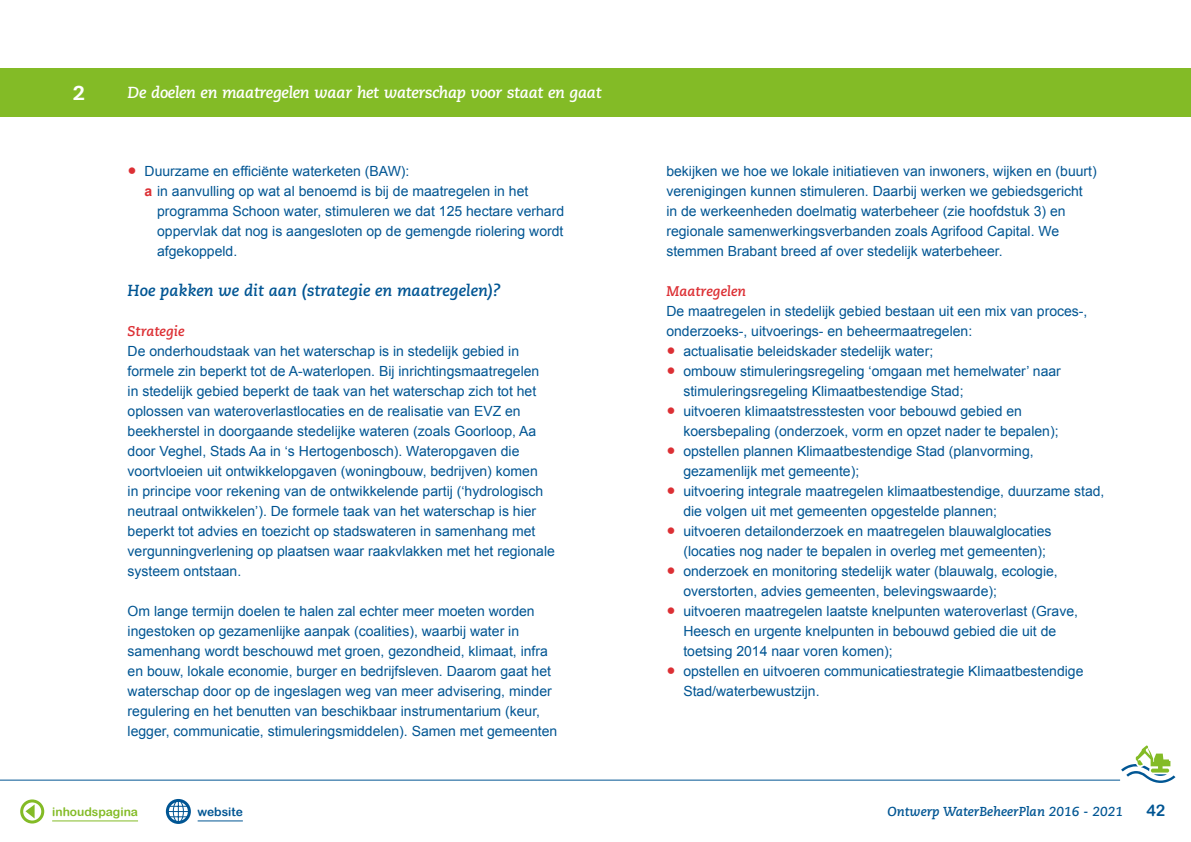
<style>
.page{position:relative;width:1191px;height:842px;background:#fff}
.page>*{position:absolute;margin:0;border:0;box-sizing:border-box;transform-origin:0 0}
.t1{font:800 20px "Caecilia LT Std";color:#fff}
.t2{font:italic 700 16px "Caecilia LT Std";letter-spacing:-.02em;color:#fff}
.t3{font:italic 700 16px "Caecilia LT Std";color:#005593}
.t4{font:16px "Arial Rounded MT Bold";color:#005593}
.t5{font:14px/20px "Arial";color:#005593}
.t6{font:italic 700 14px "Caecilia LT Std";color:#dc2f34}
.t7{font:italic 700 13px "Caecilia LT Std";color:#005593}
.t8{font:12px "Arial Rounded MT Bold";color:#83bb26}
.t9{font:12px "Arial Rounded MT Bold";color:#005593}
.s1{font-size:26px;color:#dc2f34}
.s2{font-weight:700;color:#dc2f34}
</style>
<div class="page">
<div style="left:0;top:68px;width:1191px;height:48px;background:#83bb26"></div>
<hr style="left:52px;top:821px;width:86px;height:1px;background:#83bb26">
<hr style="left:198px;top:821px;width:45px;height:1px;background:#005593">
<div style="left:20px;top:799px;width:24px;height:24px;border:3px solid #83bb26;border-radius:50%"></div>
<svg style="left:25px;top:804px;width:10px;height:14px"></svg>
<div style="left:166px;top:799px;width:25px;height:25px;border:3px solid #005593;border-radius:50%"></div>
<div style="left:173px;top:800px;width:11px;height:23px;border:1px solid #005593;border-radius:50%"></div>
<svg style="left:167px;top:800px;width:23px;height:22px"></svg>
<hr style="left:0;top:780px;width:1120px;height:1px;background:#005593">
<svg style="left:1121px;top:745px;width:54px;height:38px"></svg>
<h1 class="t1" style="left:73px;top:80px;width:13px">2</h1>
<p class="t2" style="left:128px;top:83px;width:476px">De doelen en maatregelen waar het waterschap voor staat en gaat</p>
<p class="t5" style="left:128px;top:161px;width:283px"><span class="s1">•</span> Duurzame en efficiënte waterketen (BAW):</p>
<p class="t5" style="left:145px;top:181px;width:385px"><span class="s2">a</span> in aanvulling op wat al benoemd is bij de maatregelen in het</p>
<p class="t5" style="left:157px;top:201px;width:408px">programma Schoon water, stimuleren we dat 125 hectare verhard</p>
<p class="t5" style="left:157px;top:221px;width:408px">oppervlak dat nog is aangesloten op de gemengde riolering wordt</p>
<p class="t5" style="left:157px;top:241px;width:82px">afgekoppeld.</p>
<p class="t3" style="left:128px;top:281px;width:375px">Hoe pakken we dit aan (strategie en maatregelen)?</p>
<p class="t6" style="left:128px;top:323px;width:58px">Strategie</p>
<p class="t5" style="left:128px;top:341px;width:429px">De onderhoudstaak van het waterschap is in stedelijk gebied in formele zin beperkt tot de A-waterlopen. Bij inrichtingsmaatregelen<br>in stedelijk gebied beperkt de taak van het waterschap zich tot het oplossen van wateroverlastlocaties en de realisatie van EVZ en beekherstel in doorgaande stedelijke wateren (zoals Goorloop, Aa door Veghel, Stads Aa in ‘s Hertogenbosch). Wateropgaven die voortvloeien uit ontwikkelopgaven (woningbouw, bedrijven) komen<br>in principe voor rekening van de ontwikkelende partij (‘hydrologisch neutraal ontwikkelen’). De formele taak van het waterschap is hier beperkt tot advies en toezicht op stadswateren in samenhang met vergunningverlening op plaatsen waar raakvlakken met het regionale systeem ontstaan.</p>
<p class="t5" style="left:128px;top:601px;width:431px">Om lange termijn doelen te halen zal echter meer moeten worden ingestoken op gezamenlijke aanpak (coalities), waarbij water in samenhang wordt beschouwd met groen, gezondheid, klimaat, infra en bouw, lokale economie, burger en bedrijfsleven. Daarom gaat het waterschap door op de ingeslagen weg van meer advisering, minder regulering en het benutten van beschikbaar instrumentarium (keur, legger, communicatie, stimuleringsmiddelen). Samen met gemeenten</p>
<p class="t5" style="left:666px;top:161px;width:432px">bekijken we hoe we lokale initiatieven van inwoners, wijken en (buurt) verenigingen kunnen stimuleren. Daarbij werken we gebiedsgericht in de werkeenheden doelmatig waterbeheer (zie hoofdstuk 3) en regionale samenwerkingsverbanden zoals Agrifood Capital. We stemmen Brabant breed af over stedelijk waterbeheer.</p>
<p class="t6" style="left:666px;top:283px;width:81px">Maatregelen</p>
<p class="t5" style="left:666px;top:301px;width:422px">De maatregelen in stedelijk gebied bestaan uit een mix van proces-, onderzoeks-, uitvoerings- en beheermaatregelen:</p>
<p class="t5" style="left:666px;top:341px;width:268px"><span class="s1">•</span> actualisatie beleidskader stedelijk water;</p>
<p class="t5" style="left:683px;top:361px;width:379px;text-indent:-17px"><span class="s1">•</span> ombouw stimuleringsregeling ‘omgaan met hemelwater’ naar stimuleringsregeling Klimaatbestendige Stad;</p>
<p class="t5" style="left:683px;top:401px;width:377px;text-indent:-17px"><span class="s1">•</span> uitvoeren klimaatstresstesten voor bebouwd gebied en koersbepaling (onderzoek, vorm en opzet nader te bepalen);</p>
<p class="t5" style="left:683px;top:441px;width:352px;text-indent:-17px"><span class="s1">•</span> opstellen plannen Klimaatbestendige Stad (planvorming, gezamenlijk met gemeente);</p>
<p class="t5" style="left:683px;top:481px;width:422px;text-indent:-17px"><span class="s1">•</span> uitvoering integrale maatregelen klimaatbestendige, duurzame stad, die volgen uit met gemeenten opgestelde plannen;</p>
<p class="t5" style="left:683px;top:521px;width:370px;text-indent:-17px"><span class="s1">•</span> uitvoeren detailonderzoek en maatregelen blauwalglocaties (locaties nog nader te bepalen in overleg met gemeenten);</p>
<p class="t5" style="left:683px;top:561px;width:376px;text-indent:-17px"><span class="s1">•</span> onderzoek en monitoring stedelijk water (blauwalg, ecologie, overstorten, advies gemeenten, belevingswaarde);</p>
<p class="t5" style="left:683px;top:601px;width:396px;text-indent:-17px"><span class="s1">•</span> uitvoeren maatregelen laatste knelpunten wateroverlast (Grave,<br>Heesch en urgente knelpunten in bebouwd gebied die uit de toetsing 2014 naar voren komen);</p>
<p class="t5" style="left:683px;top:661px;width:401px;text-indent:-17px"><span class="s1">•</span> opstellen en uitvoeren communicatiestrategie Klimaatbestendige<br>Stad/waterbewustzijn.</p>
<p class="t8" style="left:52px;top:805px;width:87px">inhoudspagina</p>
<p class="t9" style="left:198px;top:805px;width:47px">website</p>
<p class="t7" style="left:887px;top:804px;width:237px">Ontwerp WaterBeheerPlan 2016 - 2021</p>
<p class="t4" style="left:1146px;top:801px;width:21px">42</p>
</div>
